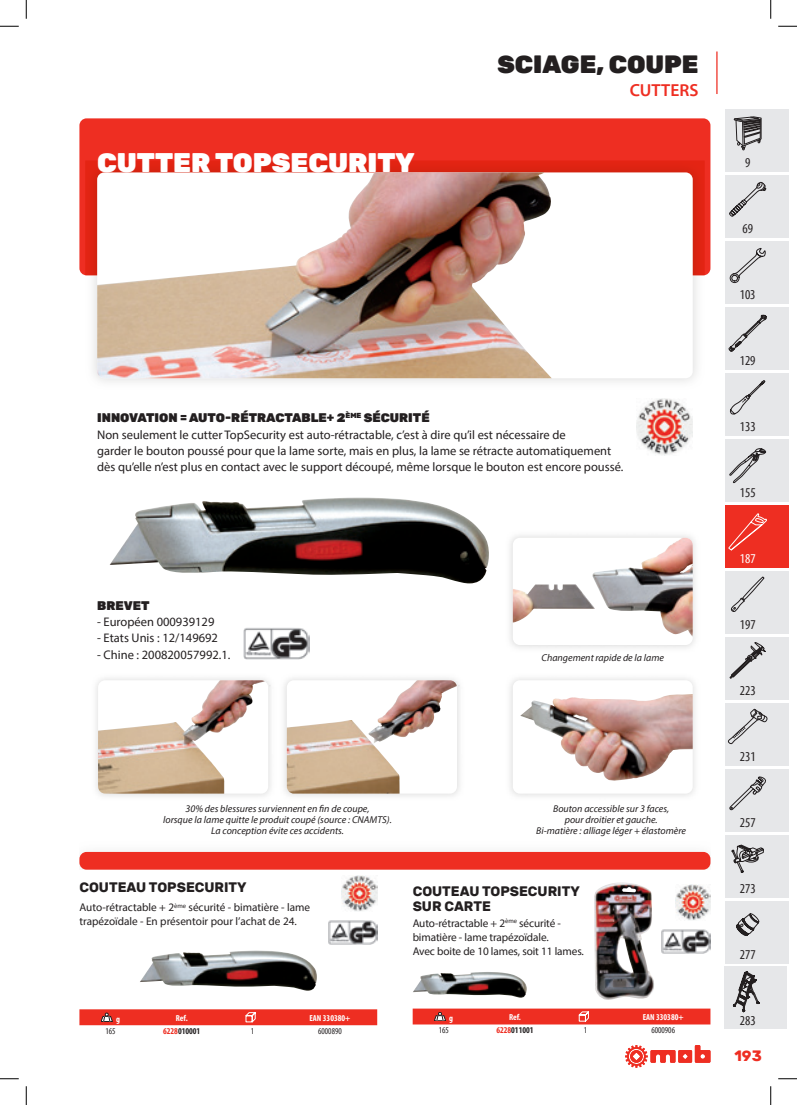
<style>
.page{position:relative;width:797px;height:1105px;background:#fff}
.page>*{position:absolute;margin:0;border:0;box-sizing:border-box;transform-origin:0 0}
.t1{font:900 26.88px "Rubik";color:#fff}
.t2{font:900 25px "Rubik";color:#231f20}
.t3{font:600 17.5px "Myriad Pro";color:#ee2e22}
.t4{font:700 15px "Rubik";color:#ee2e22}
.t5{font:700 13.75px/15px "Rubik";color:#231f20}
.t6{font:condensed 13.38px "Myriad Pro";color:#231f20}
.t7{font:condensed 13.38px "Myriad Pro";color:#fff}
.t8{font:12.5px/16.2px "Myriad Pro";color:#231f20}
.t9{font:900 12.5px "Rubik";color:#231f20}
.t10{font:11.25px/13.8px "Myriad Pro";letter-spacing:-.01em;color:#231f20}
.t11{font:italic 10px/11px "Myriad Pro";color:#231f20;text-align:center}
.t12{font:700 condensed 8.75px "Myriad Pro";color:#fff}
.t13{font:condensed 8.75px "Myriad Pro";color:#231f20}
.t14{font:700 condensed 8.75px "Myriad Pro";color:#231f20}
.s1{color:#ee2e22}
</style>
<div class="page">
<svg style="left:625px;top:1045px;width:85px;height:23px"></svg>
<hr style="left:716px;top:51px;width:1px;height:43px;background:#ee2e22">
<div style="left:724px;top:373px;width:64px;height:63px;background:#e6e7e9"></div>
<svg style="left:730px;top:380px;width:35px;height:34px"></svg>
<div style="left:724px;top:439px;width:64px;height:63px;background:#e6e7e9"></div>
<svg style="left:729px;top:448px;width:37px;height:35px"></svg>
<div style="left:724px;top:505px;width:64px;height:62px;background:#ee2e22"></div>
<svg style="left:728px;top:513px;width:38px;height:38px"></svg>
<div style="left:724px;top:967px;width:62px;height:62px;background:#e6e7e9"></div>
<div style="left:724px;top:901px;width:64px;height:62px;background:#e6e7e9"></div>
<svg style="left:736px;top:913px;width:23px;height:23px"></svg>
<div style="left:724px;top:307px;width:64px;height:63px;background:#e6e7e9"></div>
<svg style="left:728px;top:314px;width:39px;height:38px"></svg>
<div style="left:724px;top:835px;width:64px;height:62px;background:#e6e7e9"></div>
<svg style="left:731px;top:845px;width:33px;height:28px"></svg>
<div style="left:724px;top:637px;width:64px;height:62px;background:#e6e7e9"></div>
<div style="left:724px;top:241px;width:64px;height:63px;background:#e6e7e9"></div>
<svg style="left:724px;top:640px;width:42px;height:43px"></svg>
<div style="left:724px;top:175px;width:64px;height:63px;background:#e6e7e9"></div>
<div style="left:730px;top:273px;width:9px;height:10px;border:1px solid #231f20;border-radius:50%"></div>
<svg style="left:731px;top:248px;width:35px;height:33px"></svg>
<svg style="left:729px;top:181px;width:37px;height:36px"></svg>
<div style="left:724px;top:571px;width:64px;height:62px;background:#e6e7e9"></div>
<svg style="left:730px;top:576px;width:34px;height:36px"></svg>
<div style="left:724px;top:703px;width:64px;height:62px;background:#e6e7e9"></div>
<svg style="left:727px;top:709px;width:41px;height:36px"></svg>
<div style="left:724px;top:769px;width:64px;height:62px;background:#e6e7e9"></div>
<svg style="left:729px;top:776px;width:37px;height:35px"></svg>
<div style="left:724px;top:110px;width:64px;height:62px;background:#e6e7e9"></div>
<svg style="left:733px;top:116px;width:28px;height:34px"></svg>
<svg style="left:733px;top:971px;width:26px;height:41px"></svg>
<div style="left:79px;top:118px;width:631px;height:157px;background:#ee2e22;border-radius:7px"></div>
<img style="left:80px;top:851px;width:630px;height:18px">
<div style="left:79px;top:852px;width:631px;height:18px;background:#ee2e22;border-radius:7px"></div>
<img style="left:110px;top:498px;width:379px;height:85px">
<img style="left:510px;top:535px;width:185px;height:113px">
<div style="left:513px;top:538px;width:179px;height:107px;background:#fff;border-radius:7px"></div>
<img style="left:513px;top:538px;width:179px;height:98px">
<img style="left:85px;top:161px;width:619px;height:221px">
<div style="left:97px;top:172px;width:595px;height:206px;background:#fff;border-radius:7px"></div>
<img style="left:97px;top:172px;width:456px;height:206px">
<img style="left:636px;top:398px;width:56px;height:58px">
<div style="left:510px;top:678px;width:185px;height:119px;background:#f1f1f1"></div>
<div style="left:513px;top:680px;width:179px;height:114px;background:#fff;border-radius:7px"></div>
<img style="left:520px;top:694px;width:172px;height:87px">
<img style="left:98px;top:680px;width:167px;height:114px">
<div style="left:284px;top:678px;width:176px;height:119px;background:#f1f1f1"></div>
<img style="left:287px;top:680px;width:170px;height:114px">
<img style="left:244px;top:628px;width:65px;height:31px">
<svg style="left:79px;top:1009px;width:298px;height:16px;background:#ec362a"></svg>
<svg style="left:412px;top:1008px;width:298px;height:16px;background:#ed392e"></svg>
<img style="left:140px;top:950px;width:177px;height:41px">
<img style="left:342px;top:876px;width:35px;height:35px">
<img style="left:328px;top:920px;width:49px;height:24px">
<img style="left:594px;top:882px;width:60px;height:118px">
<img style="left:675px;top:885px;width:35px;height:35px">
<img style="left:661px;top:929px;width:49px;height:25px">
<img style="left:413px;top:972px;width:113px;height:26px">
<svg style="left:0;top:25px;width:19px;height:2px"></svg>
<svg style="left:778px;top:25px;width:19px;height:2px"></svg>
<svg style="left:0;top:1078px;width:19px;height:1px"></svg>
<svg style="left:778px;top:1078px;width:19px;height:1px"></svg>
<svg style="left:25px;top:0;width:2px;height:19px"></svg>
<svg style="left:25px;top:1086px;width:2px;height:19px"></svg>
<svg style="left:770px;top:0;width:1px;height:19px"></svg>
<svg style="left:770px;top:1086px;width:1px;height:19px"></svg>
<h1 class="t1" style="left:97px;top:147px;width:319px">CUTTER TOPSECURITY</h1>
<h2 class="t2" style="left:497px;top:50px;width:202px">SCIAGE, COUPE</h2>
<h3 class="t3" style="left:629px;top:79px;width:70px">CUTTERS</h3>
<p class="t9" style="left:97px;top:411px;width:334px">INNOVATION = AUTO-RÉTRACTABLE+ 2<sup>ÈME</sup> SÉCURITÉ</p>
<p class="t8" style="left:97px;top:426px;width:528px">Non seulement le cutter TopSecurity est auto-rétractable, c’est à dire qu’il est nécessaire de<br>garder le bouton poussé pour que la lame sorte, mais en plus, la lame se rétracte automatiquement dès qu’elle n’est plus en contact avec le support découpé, même lorsque le bouton est encore poussé.</p>
<p class="t9" style="left:97px;top:598px;width:54px">BREVET</p>
<p class="t8" style="left:97px;top:614px;width:119px">- Européen 000939129</p>
<p class="t8" style="left:97px;top:630px;width:122px">- Etats Unis : 12/149692</p>
<p class="t8" style="left:97px;top:646px;width:135px">- Chine : 200820057992.1.</p>
<p class="t11" style="left:541px;top:652px;width:124px">Changement rapide de la lame</p>
<p class="t11" style="left:163px;top:803px;width:230px">30% des blessures surviennent en n de coupe,<br>lorsque la lame quitte le produit coupé (source : CNAMTS).<br>La conception évite ces accidents.</p>
<p class="t5" style="left:79px;top:879px;width:169px">COUTEAU TOPSECURITY</p>
<p class="t10" style="left:79px;top:901px;width:232px">Auto-rétractable + 2<sup>ème</sup> sécurité - bimatière - lame trapézoïdale - En présentoir pour l’achat de 24.</p>
<p class="t11" style="left:536px;top:803px;width:151px">Bouton accessible sur 3 faces,<br>pour droitier et gauche.<br>Bi-matière : alliage léger + élastomère</p>
<p class="t5" style="left:412px;top:884px;width:169px">COUTEAU TOPSECURITY<br>SUR CARTE</p>
<p class="t10" style="left:412px;top:916px;width:173px">Auto-rétractable + 2<sup>ème</sup> sécurité - bimatière - lame trapézoïdale.<br>Avec boite de 10 lames, soit 11 lames.</p>
<p class="t12" style="left:116px;top:1014px;width:5px">g</p>
<p class="t12" style="left:176px;top:1012px;width:13px">Ref.</p>
<p class="t12" style="left:309px;top:1012px;width:42px">EAN 330380+</p>
<p class="t12" style="left:449px;top:1013px;width:5px">g</p>
<p class="t12" style="left:509px;top:1011px;width:13px">Ref.</p>
<p class="t12" style="left:642px;top:1011px;width:42px">EAN 330380+</p>
<p class="t13" style="left:105px;top:1026px;width:12px">165</p>
<p class="t14" style="left:163px;top:1025px;width:39px"><span class="s1">6228</span>010001</p>
<p class="t13" style="left:251px;top:1026px;width:5px">1</p>
<p class="t13" style="left:318px;top:1026px;width:25px">6000890</p>
<p class="t13" style="left:438px;top:1025px;width:12px">165</p>
<p class="t14" style="left:496px;top:1025px;width:39px"><span class="s1">6228</span>011001</p>
<p class="t13" style="left:584px;top:1025px;width:5px">1</p>
<p class="t13" style="left:651px;top:1025px;width:25px">6000906</p>
<p class="t6" style="left:745px;top:155px;width:7px">9</p>
<p class="t6" style="left:742px;top:221px;width:12px">69</p>
<p class="t6" style="left:739px;top:287px;width:17px">103</p>
<p class="t6" style="left:739px;top:353px;width:17px">129</p>
<p class="t6" style="left:739px;top:419px;width:17px">133</p>
<p class="t6" style="left:739px;top:484px;width:17px">155</p>
<p class="t7" style="left:739px;top:550px;width:17px">187</p>
<p class="t6" style="left:739px;top:616px;width:17px">197</p>
<p class="t6" style="left:739px;top:682px;width:17px">223</p>
<p class="t6" style="left:739px;top:748px;width:17px">231</p>
<p class="t6" style="left:739px;top:814px;width:17px">257</p>
<p class="t6" style="left:739px;top:880px;width:17px">273</p>
<p class="t6" style="left:739px;top:946px;width:17px">277</p>
<p class="t6" style="left:739px;top:1012px;width:17px">283</p>
<p class="t4" style="left:734px;top:1047px;width:29px">193</p>
</div>
